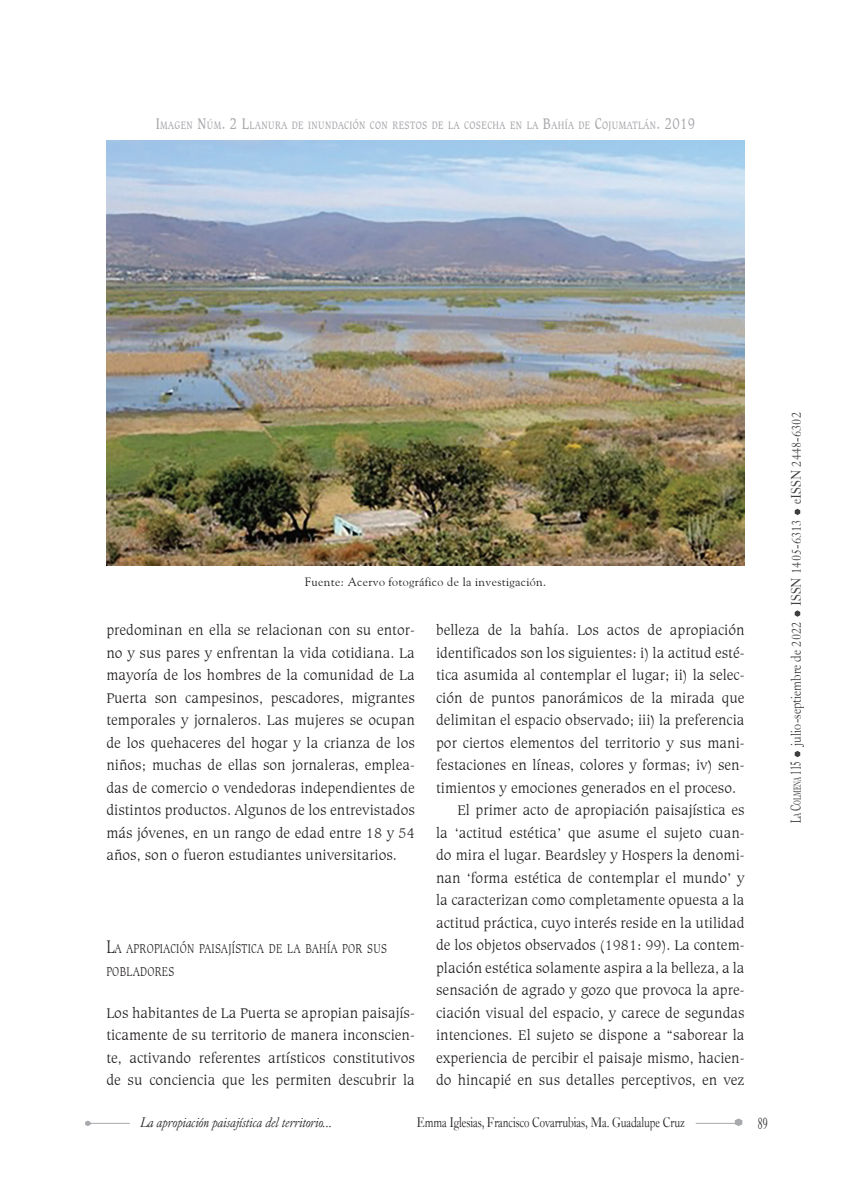
<style>
.page{position:relative;width:851px;height:1191px;background:#fff}
.page>*{position:absolute;margin:0;border:0;box-sizing:border-box;transform-origin:0 0}
.t1{font:16.5px "Dutch 766 BT Roman A";color:#3e3e3f;scale:.6 1}
.Cuerpo_de_texto{font:300 15px/22.5px "Caxton BT";color:#231f20;text-align:justify}
.Inicio_cuerpo_de_tex{font:300 15px/22.5px "Caxton BT";color:#231f20;text-align:justify}
.t2{font:15px "Caslon Old Face BT";color:#3e3e3f;scale:.9 1}
.t3{font:15px "Caslon Old Face BT";letter-spacing:-.01em;color:#231f20;scale:.8 1}
.t4{font:italic 15px "Caslon Old Face BT";color:#231f20;scale:.9 1}
.T1_Subtitulo{font:300 13.65px/22.5px "Caxton BT";letter-spacing:.03em;color:#231f20;scale:.8 1}
.Notas_y_Bibliografia{font:12px "Goudy Old Style BT";letter-spacing:.03em;color:#231f20}
.TÍTULOS_TABLAS{font:11.55px "Caxton BT";letter-spacing:.045em;color:#a8a9ad;scale:.8 1}
.s1{font-size:16.5px}
.s2{font-size:19.5px}
.s3{font-family:"Dutch 766 BT Roman A"}
.s4{font-family:"Dutch 766 BT Roman A";font-size:10.5px}
</style>
<div class="page">
<svg style="left:85px;top:1120px;width:7px;height:6px"></svg>
<hr style="left:87px;top:1123px;width:43px;height:1px;background:#a8a9ad">
<svg style="left:733px;top:1118px;width:10px;height:8px"></svg>
<hr style="left:695px;top:1123px;width:43px;height:1px;background:#a8a9ad">
<svg style="left:794px;top:508px;width:6px;height:7px"></svg>
<svg style="left:794px;top:610px;width:6px;height:7px"></svg>
<svg style="left:794px;top:751px;width:6px;height:7px"></svg>
<img style="left:106px;top:141px;width:638px;height:424px">
<p class="TÍTULOS_TABLAS" style="left:156px;top:118px;width:675px"><span class="s1">I</span>MAGEN <span class="s1">N</span>ÚM<span class="s1">. 2 L</span>LANURA DE INUNDACIÓN CON RESTOS DE LA COSECHA EN LA <span class="s1">B</span>AHÍA DE <span class="s1">C</span>OJUMATLÁN<span class="s1">. 2019</span></p>
<p class="Notas_y_Bibliografia" style="left:305px;top:575px;width:243px">Fuente: Acervo fotográfico de la investigación.</p>
<p class="Inicio_cuerpo_de_tex" style="left:436px;top:619px;width:310px">belleza de la bahía. Los actos de apropiación identificados son los siguientes: i) la actitud esté&shy;tica asumida al contemplar el lugar; ii) la selec&shy;ción de puntos panorámicos de la mirada que delimitan el espacio observado; iii) la preferencia por ciertos elementos del territorio y sus mani&shy;festaciones en líneas, colores y formas; iv) sen&shy;timientos y emociones generados en el proceso.</p>
<p class="Cuerpo_de_texto" style="left:436px;top:799px;width:310px;text-indent:21px">El primer acto de apropiación paisajística es la ‘actitud estética’ que asume el sujeto cuan&shy;do mira el lugar. Beardsley y Hospers la denomi&shy;nan ‘forma estética de contemplar el mundo’ y la caracterizan como completamente opuesta a la actitud práctica, cuyo interés reside en la utilidad de los objetos observados (1981: 99). La contem&shy;plación estética solamente aspira a la belleza, a la sensación de agrado y gozo que provoca la apre&shy;ciación visual del espacio, y carece de segundas intenciones. El sujeto se dispone a “saborear la experiencia de percibir el paisaje mismo, hacien&shy;do hincapié en sus detalles perceptivos, en vez</p>
<p class="Cuerpo_de_texto" style="left:106px;top:619px;width:310px">predominan en ella se relacionan con su entor&shy;no y sus pares y enfrentan la vida cotidiana. La mayoría de los hombres de la comunidad de La Puerta son campesinos, pescadores, migrantes temporales y jornaleros. Las mujeres se ocupan de los quehaceres del hogar y la crianza de los niños; muchas de ellas son jornaleras, emplea&shy;das de comercio o vendedoras independientes de distintos productos. Algunos de los entrevistados más jóvenes, en un rango de edad entre 18 y 54 años, son o fueron estudiantes universitarios.</p>
<p class="T1_Subtitulo" style="left:106px;top:937px;width:352px"><span class="s2">L</span>A APROPIACIÓN PAISAJÍSTICA DE LA BAHÍA POR SUS<br>POBLADORES</p>
<p class="Inicio_cuerpo_de_tex" style="left:106px;top:1001px;width:310px">Los habitantes de La Puerta se apropian paisajís&shy;ticamente de su territorio de manera inconscien&shy;te, activando referentes artísticos constitutivos de su conciencia que les permiten descubrir la</p>
<p class="t4" style="left:140px;top:1113px;width:215px">La apropiación paisajística del territorio...</p>
<p class="t3" style="left:417px;top:1113px;width:336px">Emma Iglesias, Francisco Covarrubias, Ma. Guadalupe Cruz</p>
<p class="t1" style="left:757px;top:1113px;width:18px">89</p>
<p class="t2" style="left:787px;top:823px;width:458px;rotate:-90deg"><span class="s3">L</span><span class="s4">a</span> <span class="s3">C</span><span class="s4">olmena</span> <span class="s3">115</span> julio-septiembre de 2022 ISSN 1405-6313 eISSN 2448-6302</p>
</div>
